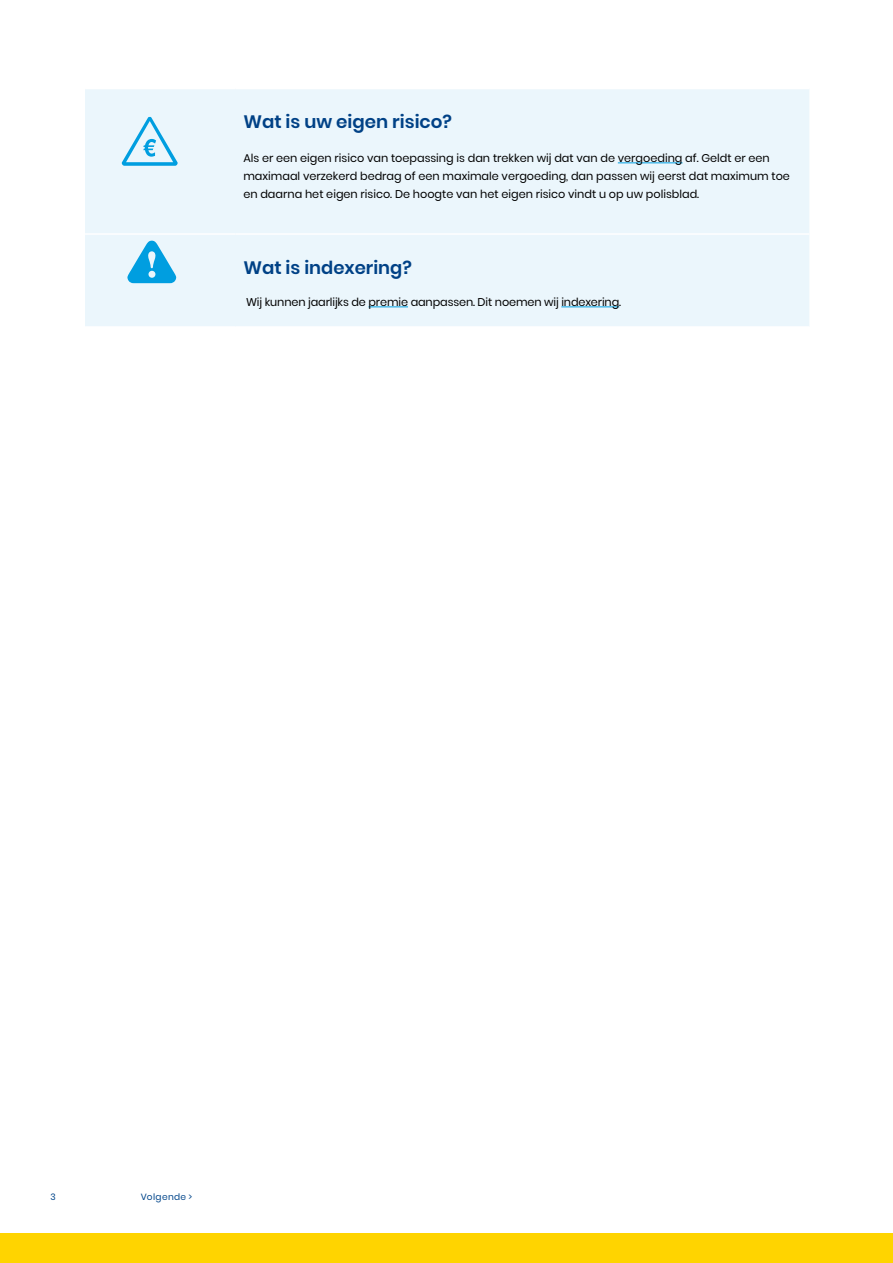
<style>
.page{position:relative;width:893px;height:1263px;background:#fff}
.page>*{position:absolute;margin:0;border:0;box-sizing:border-box;transform-origin:0 0}
.t1{font:600 18px "Poppins";color:#004186}
.t2{font:11.25px/18px "Poppins";color:#000}
.t3{font:9px "Poppins";letter-spacing:.04em;color:#00458a}
</style>
<div class="page">
<div style="left:0;top:1233px;width:893px;height:30px;background:#ffd400"></div>
<div style="left:85px;top:89px;width:724px;height:237px;background:#ebf6fc"></div>
<hr style="left:85px;top:233px;width:150px;height:2px;background:#fff">
<hr style="left:235px;top:233px;width:574px;height:2px;background:#fff">
<hr style="left:618px;top:162px;width:64px;height:1px;background:#009ee0">
<hr style="left:368px;top:306px;width:40px;height:1px;background:#009ee0">
<hr style="left:561px;top:306px;width:58px;height:1px;background:#009ee0">
<svg style="left:127px;top:241px;width:49px;height:42px"></svg>
<svg style="left:121px;top:117px;width:57px;height:49px"></svg>
<h1 class="t1" style="left:243px;top:112px;width:210px">Wat is uw eigen risico?</h1>
<p class="t2" style="left:243px;top:149px;width:548px">Als er een eigen risico van toepassing is dan trekken wij dat van de vergoeding af. Geldt er een maximaal verzekerd bedrag of een maximale vergoeding, dan passen wij eerst dat maximum toe en daarna het eigen risico. De hoogte van het eigen risico vindt u op uw polisblad.</p>
<h1 class="t1" style="left:243px;top:257px;width:170px">Wat is indexering?</h1>
<p class="t2" style="left:246px;top:293px;width:377px">Wij kunnen jaarlijks de premie aanpassen. Dit noemen wij indexering.</p>
<p class="t3" style="left:51px;top:1192px;width:7px">3</p>
<p class="t3" style="left:141px;top:1192px;width:53px">Volgende &gt;</p>
</div>
